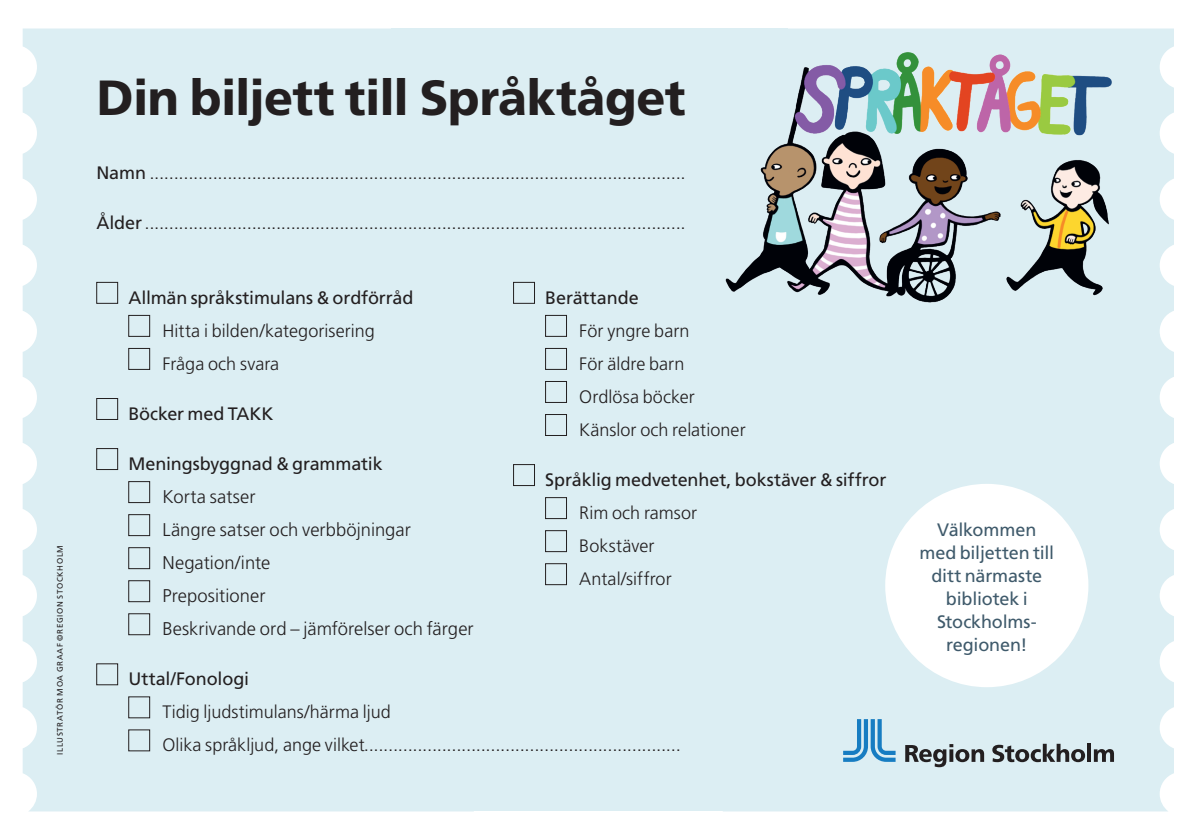
<style>
.page{position:relative;width:1191px;height:840px;background:#fff}
.page>*{position:absolute;margin:0;border:0;box-sizing:border-box;transform-origin:0 0}
.t1{font:800 49.4px "Frutiger SLLOTF";letter-spacing:-.01em;color:#231f20}
.t2{font:300 18.4px/33px "Frutiger SLLOTF";color:#231f20}
.t3{font:300 18px/33px "Frutiger SLLOTF";color:#231f20}
.t4{font:18px "Frutiger SLLOTF";letter-spacing:-.005em;color:#231f20}
.t5{font:18px/23px "Frutiger SLLOTF";letter-spacing:-.01em;color:#3f5a6b;text-align:center}
.t6{font:14px "Frutiger SLLOTF";color:#231f20}
.t7{font:8px "Frutiger SLLOTF";letter-spacing:.08em;color:#231f20}
.s1{font-size:18px}
.s2{font-weight:300;font-size:18px}
</style>
<div class="page">
<div style="left:23px;top:28px;width:368px;height:783px;background:#dceef3"></div>
<div style="left:788px;top:28px;width:386px;height:783px;background:#dceef3"></div>
<div style="left:391px;top:28px;width:397px;height:783px;background:#dceef3"></div>
<img style="left:725px;top:41px;width:433px;height:271px">
<svg style="left:843px;top:718px;width:52px;height:43px;background:#90c2e0"></svg>
<svg style="left:905px;top:743px;width:79px;height:23px;background:#959fa2"></svg>
<svg style="left:992px;top:743px;width:93px;height:18px;background:#8d9699"></svg>
<hr style="left:1087px;top:743px;width:4px;height:18px;background:#231f20">
<svg style="left:1093px;top:748px;width:21px;height:13px"></svg>
<div style="left:96px;top:282px;width:22px;height:21px;border:1px solid #231f20"></div>
<div style="left:128px;top:315px;width:22px;height:21px;border:1px solid #231f20"></div>
<div style="left:128px;top:348px;width:22px;height:21px;border:1px solid #231f20"></div>
<div style="left:96px;top:398px;width:22px;height:21px;border:1px solid #231f20"></div>
<div style="left:96px;top:448px;width:22px;height:21px;border:1px solid #231f20"></div>
<div style="left:128px;top:481px;width:22px;height:21px;border:1px solid #231f20"></div>
<div style="left:128px;top:514px;width:22px;height:21px;border:1px solid #231f20"></div>
<div style="left:128px;top:547px;width:22px;height:21px;border:1px solid #231f20"></div>
<div style="left:128px;top:580px;width:22px;height:21px;border:1px solid #231f20"></div>
<div style="left:128px;top:613px;width:22px;height:21px;border:1px solid #231f20"></div>
<div style="left:96px;top:663px;width:22px;height:21px;border:1px solid #231f20"></div>
<div style="left:128px;top:696px;width:22px;height:21px;border:1px solid #231f20"></div>
<div style="left:128px;top:729px;width:22px;height:21px;border:1px solid #231f20"></div>
<div style="left:513px;top:282px;width:22px;height:21px;border:1px solid #231f20"></div>
<div style="left:545px;top:315px;width:22px;height:21px;border:1px solid #231f20"></div>
<div style="left:545px;top:348px;width:22px;height:21px;border:1px solid #231f20"></div>
<div style="left:545px;top:381px;width:22px;height:21px;border:1px solid #231f20"></div>
<div style="left:545px;top:414px;width:22px;height:21px;border:1px solid #231f20"></div>
<div style="left:513px;top:464px;width:22px;height:21px;border:1px solid #231f20"></div>
<div style="left:545px;top:497px;width:22px;height:21px;border:1px solid #231f20"></div>
<div style="left:545px;top:530px;width:22px;height:21px;border:1px solid #231f20"></div>
<div style="left:545px;top:563px;width:22px;height:21px;border:1px solid #231f20"></div>
<div style="left:885px;top:483px;width:203px;height:203px;background:#fff;border-radius:50%"></div>
<p class="t7" style="left:55px;top:754px;width:211px;rotate:-90deg">ILLUSTRATÖR MOA GRAAF ©REGION STOCKHOLM</p>
<h1 class="t1" style="left:96px;top:68px;width:591px">Din biljett till Språktåget</h1>
<p class="t6" style="left:96px;top:165px;width:590px"><span class="s1">Namn</span> ..............................................................................................................</p>
<p class="t6" style="left:96px;top:215px;width:590px"><span class="s1">Ålder</span>...............................................................................................................</p>
<p class="t4" style="left:128px;top:286px;width:286px">Allmän språkstimulans &amp; ordförråd</p>
<p class="t3" style="left:162px;top:314px;width:214px">Hitta i bilden/kategorisering<br>Fråga och svara</p>
<p class="t4" style="left:128px;top:402px;width:147px">Böcker med TAKK</p>
<p class="t4" style="left:128px;top:452px;width:256px">Meningsbyggnad &amp; grammatik</p>
<h2 class="t2" style="left:162px;top:480px;width:313px">Korta satser<br>Längre satser och verbböjningar<br>Negation/inte<br>Prepositioner<br>Beskrivande ord – jämförelser och färger</h2>
<p class="t4" style="left:128px;top:667px;width:122px">Uttal/Fonologi</p>
<p class="t3" style="left:162px;top:695px;width:230px">Tidig ljudstimulans/härma ljud</p>
<p class="t6" style="left:162px;top:737px;width:519px"><span class="s2">Olika språkljud, ange vilket</span>.................................................................</p>
<p class="t4" style="left:545px;top:286px;width:95px">Berättande</p>
<p class="t3" style="left:579px;top:314px;width:168px">För yngre barn<br>För äldre barn<br>Ordlösa böcker<br>Känslor och relationer</p>
<p class="t4" style="left:545px;top:468px;width:343px">Språklig medvetenhet, bokstäver &amp; siffror</p>
<p class="t3" style="left:579px;top:496px;width:119px">Rim och ramsor<br>Bokstäver<br>Antal/siffror</p>
<p class="t5" style="left:919px;top:517px;width:136px">Välkommen med biljetten till ditt närmaste bibliotek i<br>Stockholms&shy;regionen!</p>
</div>
